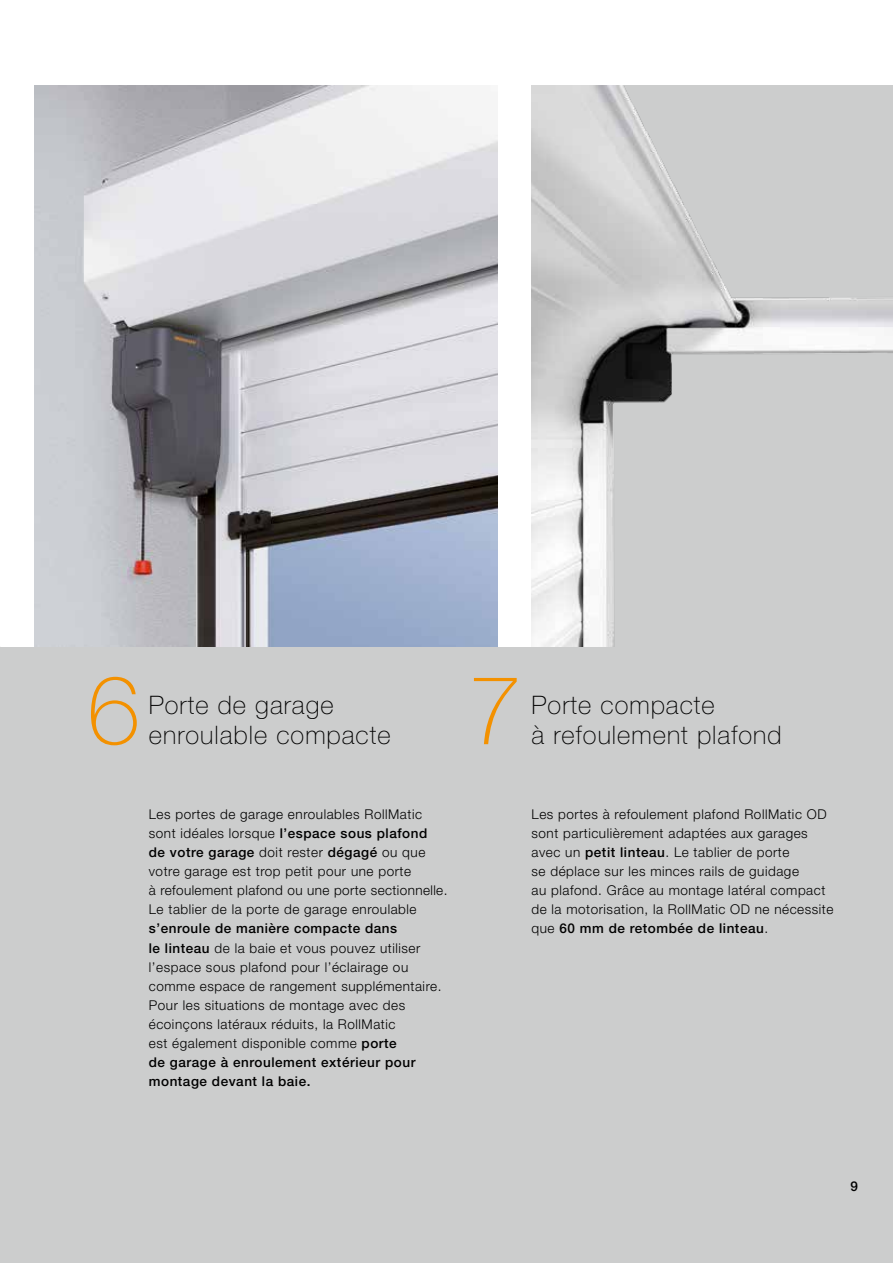
<style>
.page{position:relative;width:893px;height:1263px;background:#fff}
.page>*{position:absolute;margin:0;border:0;box-sizing:border-box;transform-origin:0 0}
.t1{font:100 96px "Hoermann Helvetica Neue";color:#f39100}
.t2{font:100 25.5px/29.7px "Hoermann Helvetica Neue";letter-spacing:.04em;color:#000}
.t3{font:300 13.5px/19.2px "Hoermann Helvetica Neue";letter-spacing:.04em;color:#000}
.t4{font:500 13.5px "Hoermann Helvetica Neue";color:#000}
.s1{font-weight:500}
</style>
<div class="page">
<div style="left:0;top:646px;width:893px;height:617px;background:#cccdcd"></div>
<img style="left:34px;top:85px;width:463px;height:561px">
<img style="left:531px;top:85px;width:362px;height:561px">
<h1 class="t1" style="left:87px;top:642px;width:55px">6</h1>
<h1 class="t1" style="left:469px;top:642px;width:55px">7</h1>
<h2 class="t2" style="left:149px;top:689px;width:243px">Porte de garage enroulable compacte</h2>
<h2 class="t2" style="left:531px;top:689px;width:252px">Porte compacte<br>à refoulement plafond</h2>
<p class="t3" style="left:149px;top:803px;width:300px">Les portes de garage enroulables RollMatic sont idéales lorsque <span class="s1">l’espace sous plafond<br>de votre garage</span> doit rester <span class="s1">dégagé</span> ou que votre garage est trop petit pour une porte<br>à refoulement plafond ou une porte sectionnelle.<br>Le tablier de la porte de garage enroulable</p>
<p class="t3" style="left:149px;top:918px;width:294px"><span class="s1">s’enroule de manière compacte dans<br>le linteau</span> de la baie et vous pouvez utiliser l’espace sous plafond pour l’éclairage ou comme espace de rangement supplémentaire.<br>Pour les situations de montage avec des écoinçons latéraux réduits, la RollMatic<br>est également disponible comme <span class="s1">porte<br>de garage à enroulement extérieur pour montage devant la baie.</span></p>
<p class="t3" style="left:531px;top:803px;width:303px">Les portes à refoulement plafond RollMatic OD sont particulièrement adaptées aux garages avec un <span class="s1">petit linteau</span>. Le tablier de porte<br>se déplace sur les minces rails de guidage<br>au plafond. Grâce au montage latéral compact de la motorisation, la RollMatic OD ne nécessite que <span class="s1">60 mm de retombée de linteau</span>.</p>
<p class="t4" style="left:850px;top:1176px;width:9px">9</p>
</div>
